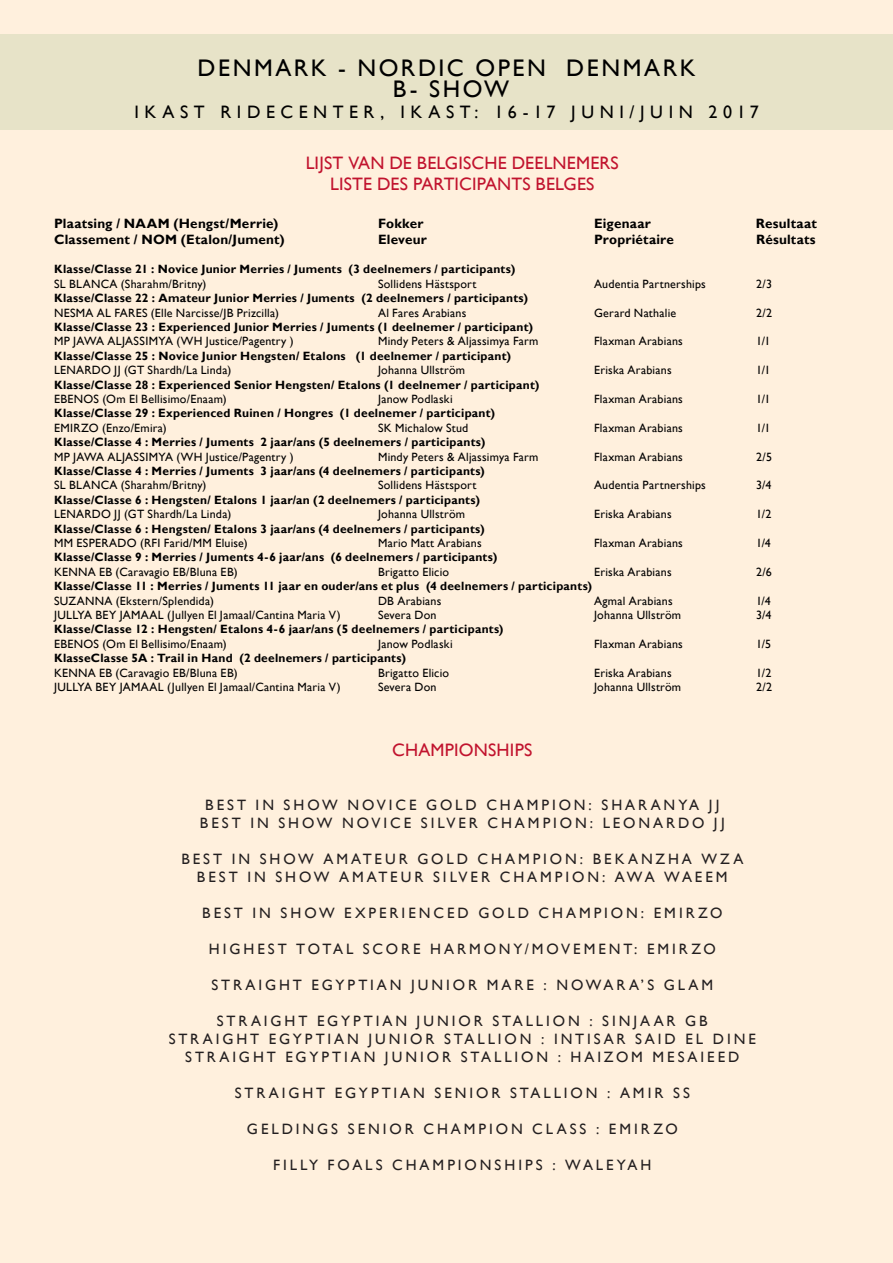
<style>
.page{position:relative;width:893px;height:1263px;background:#fff0dd}
.page>*{position:absolute;margin:0;border:0;box-sizing:border-box;transform-origin:0 0}
.t1{font:24px "Gill Sans";letter-spacing:.105em;color:#000}
.t2{font:18px "Gill Sans";letter-spacing:.01em;color:#c1132e}
.t3{font:18px "Gill Sans";letter-spacing:.31em;color:#000}
.t4{font:15px "Gill Sans";letter-spacing:.195em;color:#231f20}
.t5{font:700 13.5px "Gill Sans";letter-spacing:.015em;color:#000}
.t6{font:12px "Gill Sans";letter-spacing:.02em;color:#000}
.t7{font:700 12px "Gill Sans";letter-spacing:.02em;color:#000}
</style>
<div class="page">
<div style="left:0;top:34px;width:893px;height:96px;background:#e7e3c8"></div>
<p class="t1" style="left:198px;top:54px;width:499px">DENMARK - NORDIC OPEN DENMARK</p>
<p class="t1" style="left:393px;top:75px;width:118px">B- SHOW</p>
<p class="t3" style="left:134px;top:101px;width:626px">IKAST RIDECENTER, IKAST: 16-17 JUNI/JUIN 2017</p>
<p class="t2" style="left:306px;top:152px;width:315px">LIJST VAN DE BELGISCHE DEELNEMERS</p>
<p class="t2" style="left:330px;top:174px;width:266px">LISTE DES PARTICIPANTS BELGES</p>
<p class="t5" style="left:54px;top:216px;width:226px">Plaatsing / NAAM (Hengst/Merrie)</p>
<p class="t5" style="left:378px;top:216px;width:47px">Fokker</p>
<p class="t5" style="left:594px;top:216px;width:58px">Eigenaar</p>
<p class="t5" style="left:756px;top:216px;width:63px">Resultaat</p>
<p class="t5" style="left:54px;top:232px;width:232px">Classement / NOM (Etalon/Jument)</p>
<p class="t5" style="left:378px;top:232px;width:50px">Eleveur</p>
<p class="t5" style="left:594px;top:232px;width:81px">Propriétaire</p>
<p class="t5" style="left:756px;top:232px;width:61px">Résultats</p>
<p class="t7" style="left:54px;top:262px;width:463px">Klasse/Classe 21 : Novice Junior Merries / Juments (3 deelnemers / participants)</p>
<p class="t6" style="left:54px;top:277px;width:154px">SL BLANCA (Sharahm/Britny)</p>
<p class="t6" style="left:378px;top:277px;width:100px">Sollidens Hästsport</p>
<p class="t6" style="left:594px;top:277px;width:113px">Audentia Partnerships</p>
<p class="t6" style="left:756px;top:277px;width:18px">2/3</p>
<p class="t7" style="left:54px;top:291px;width:476px">Klasse/Classe 22 : Amateur Junior Merries / Juments (2 deelnemers / participants)</p>
<p class="t6" style="left:54px;top:305px;width:226px">NESMA AL FARES (Elle Narcisse/JB Prizcilla)</p>
<p class="t6" style="left:378px;top:305px;width:90px">Al Fares Arabians</p>
<p class="t6" style="left:594px;top:305px;width:84px">Gerard Nathalie</p>
<p class="t6" style="left:756px;top:305px;width:18px">2/2</p>
<p class="t7" style="left:54px;top:320px;width:481px">Klasse/Classe 23 : Experienced Junior Merries / Juments (1 deelnemer / participant)</p>
<p class="t6" style="left:54px;top:334px;width:241px">MP JAWA ALJASSIMYA (WH Justice/Pagentry )</p>
<p class="t6" style="left:378px;top:334px;width:162px">Mindy Peters &amp; Aljassimya Farm</p>
<p class="t6" style="left:594px;top:334px;width:90px">Flaxman Arabians</p>
<p class="t6" style="left:756px;top:334px;width:16px">1/1</p>
<p class="t7" style="left:54px;top:348px;width:458px">Klasse/Classe 25 : Novice Junior Hengsten/ Etalons (1 deelnemer / participant)</p>
<p class="t6" style="left:54px;top:363px;width:179px">LENARDO JJ (GT Shardh/La Linda)</p>
<p class="t6" style="left:378px;top:363px;width:89px">Johanna Ullström</p>
<p class="t6" style="left:594px;top:363px;width:79px">Eriska Arabians</p>
<p class="t6" style="left:756px;top:363px;width:16px">1/1</p>
<p class="t7" style="left:54px;top:377px;width:487px">Klasse/Classe 28 : Experienced Senior Hengsten/ Etalons (1 deelnemer / participant)</p>
<p class="t6" style="left:54px;top:392px;width:174px">EBENOS (Om El Bellisimo/Enaam)</p>
<p class="t6" style="left:378px;top:392px;width:76px">Janow Podlaski</p>
<p class="t6" style="left:594px;top:392px;width:90px">Flaxman Arabians</p>
<p class="t6" style="left:756px;top:392px;width:16px">1/1</p>
<p class="t7" style="left:54px;top:406px;width:443px">Klasse/Classe 29 : Experienced Ruinen / Hongres (1 deelnemer / participant)</p>
<p class="t6" style="left:54px;top:421px;width:114px">EMIRZO (Enzo/Emira)</p>
<p class="t6" style="left:378px;top:421px;width:92px">SK Michalow Stud</p>
<p class="t6" style="left:594px;top:421px;width:90px">Flaxman Arabians</p>
<p class="t6" style="left:756px;top:421px;width:16px">1/1</p>
<p class="t7" style="left:54px;top:435px;width:433px">Klasse/Classe 4 : Merries / Juments 2 jaar/ans (5 deelnemers / participants)</p>
<p class="t6" style="left:54px;top:449px;width:241px">MP JAWA ALJASSIMYA (WH Justice/Pagentry )</p>
<p class="t6" style="left:378px;top:449px;width:162px">Mindy Peters &amp; Aljassimya Farm</p>
<p class="t6" style="left:594px;top:449px;width:90px">Flaxman Arabians</p>
<p class="t6" style="left:756px;top:449px;width:17px">2/5</p>
<p class="t7" style="left:54px;top:464px;width:432px">Klasse/Classe 4 : Merries / Juments 3 jaar/ans (4 deelnemers / participants)</p>
<p class="t6" style="left:54px;top:478px;width:154px">SL BLANCA (Sharahm/Britny)</p>
<p class="t6" style="left:378px;top:478px;width:100px">Sollidens Hästsport</p>
<p class="t6" style="left:594px;top:478px;width:113px">Audentia Partnerships</p>
<p class="t6" style="left:756px;top:478px;width:17px">3/4</p>
<p class="t7" style="left:54px;top:492px;width:427px">Klasse/Classe 6 : Hengsten/ Etalons 1 jaar/an (2 deelnemers / participants)</p>
<p class="t6" style="left:54px;top:507px;width:179px">LENARDO JJ (GT Shardh/La Linda)</p>
<p class="t6" style="left:378px;top:507px;width:89px">Johanna Ullström</p>
<p class="t6" style="left:594px;top:507px;width:79px">Eriska Arabians</p>
<p class="t6" style="left:756px;top:507px;width:17px">1/2</p>
<p class="t7" style="left:54px;top:521px;width:432px">Klasse/Classe 6 : Hengsten/ Etalons 3 jaar/ans (4 deelnemers / participants)</p>
<p class="t6" style="left:54px;top:536px;width:195px">MM ESPERADO (RFI Farid/MM Eluise)</p>
<p class="t6" style="left:378px;top:536px;width:105px">Mario Matt Arabians</p>
<p class="t6" style="left:594px;top:536px;width:90px">Flaxman Arabians</p>
<p class="t6" style="left:756px;top:536px;width:16px">1/4</p>
<p class="t7" style="left:54px;top:550px;width:445px">Klasse/Classe 9 : Merries / Juments 4-6 jaar/ans (6 deelnemers / participants)</p>
<p class="t6" style="left:54px;top:565px;width:185px">KENNA EB (Caravagio EB/Bluna EB)</p>
<p class="t6" style="left:378px;top:565px;width:73px">Brigatto Elicio</p>
<p class="t6" style="left:594px;top:565px;width:79px">Eriska Arabians</p>
<p class="t6" style="left:756px;top:565px;width:17px">2/6</p>
<p class="t7" style="left:54px;top:579px;width:540px">Klasse/Classe 11 : Merries / Juments 11 jaar en ouder/ans et plus (4 deelnemers / participants)</p>
<p class="t6" style="left:54px;top:593px;width:161px">SUZANNA (Ekstern/Splendida)</p>
<p class="t6" style="left:378px;top:593px;width:65px">DB Arabians</p>
<p class="t6" style="left:594px;top:593px;width:80px">Agmal Arabians</p>
<p class="t6" style="left:756px;top:593px;width:16px">1/4</p>
<p class="t6" style="left:54px;top:608px;width:288px">JULLYA BEY JAMAAL (Jullyen El Jamaal/Cantina Maria V)</p>
<p class="t6" style="left:378px;top:608px;width:60px">Severa Don</p>
<p class="t6" style="left:594px;top:608px;width:89px">Johanna Ullström</p>
<p class="t6" style="left:756px;top:608px;width:17px">3/4</p>
<p class="t7" style="left:54px;top:622px;width:451px">Klasse/Classe 12 : Hengsten/ Etalons 4-6 jaar/ans (5 deelnemers / participants)</p>
<p class="t6" style="left:54px;top:637px;width:174px">EBENOS (Om El Bellisimo/Enaam)</p>
<p class="t6" style="left:378px;top:637px;width:76px">Janow Podlaski</p>
<p class="t6" style="left:594px;top:637px;width:90px">Flaxman Arabians</p>
<p class="t6" style="left:756px;top:637px;width:17px">1/5</p>
<p class="t7" style="left:54px;top:651px;width:353px">KlasseClasse 5A : Trail in Hand (2 deelnemers / participants)</p>
<p class="t6" style="left:54px;top:665px;width:185px">KENNA EB (Caravagio EB/Bluna EB)</p>
<p class="t6" style="left:378px;top:665px;width:73px">Brigatto Elicio</p>
<p class="t6" style="left:594px;top:665px;width:79px">Eriska Arabians</p>
<p class="t6" style="left:756px;top:665px;width:17px">1/2</p>
<p class="t6" style="left:54px;top:680px;width:288px">JULLYA BEY JAMAAL (Jullyen El Jamaal/Cantina Maria V)</p>
<p class="t6" style="left:378px;top:680px;width:60px">Severa Don</p>
<p class="t6" style="left:594px;top:680px;width:89px">Johanna Ullström</p>
<p class="t6" style="left:756px;top:680px;width:18px">2/2</p>
<p class="t2" style="left:392px;top:739px;width:142px">CHAMPIONSHIPS</p>
<p class="t4" style="left:205px;top:796px;width:516px">BEST IN SHOW NOVICE GOLD CHAMPION: SHARANYA JJ</p>
<p class="t4" style="left:200px;top:814px;width:526px">BEST IN SHOW NOVICE SILVER CHAMPION: LEONARDO JJ</p>
<p class="t4" style="left:181px;top:850px;width:563px">BEST IN SHOW AMATEUR GOLD CHAMPION: BEKANZHA WZA</p>
<p class="t4" style="left:197px;top:868px;width:532px">BEST IN SHOW AMATEUR SILVER CHAMPION: AWA WAEEM</p>
<p class="t4" style="left:202px;top:904px;width:522px">BEST IN SHOW EXPERIENCED GOLD CHAMPION: EMIRZO</p>
<p class="t4" style="left:209px;top:940px;width:508px">HIGHEST TOTAL SCORE HARMONY/MOVEMENT: EMIRZO</p>
<p class="t4" style="left:211px;top:976px;width:503px">STRAIGHT EGYPTIAN JUNIOR MARE : NOWARA’S GLAM</p>
<p class="t4" style="left:217px;top:1012px;width:492px">STRAIGHT EGYPTIAN JUNIOR STALLION : SINJAAR GB</p>
<p class="t4" style="left:169px;top:1030px;width:589px">STRAIGHT EGYPTIAN JUNIOR STALLION : INTISAR SAID EL DINE</p>
<p class="t4" style="left:185px;top:1048px;width:556px">STRAIGHT EGYPTIAN JUNIOR STALLION : HAIZOM MESAIEED</p>
<p class="t4" style="left:235px;top:1084px;width:457px">STRAIGHT EGYPTIAN SENIOR STALLION : AMIR SS</p>
<p class="t4" style="left:247px;top:1120px;width:432px">GELDINGS SENIOR CHAMPION CLASS : EMIRZO</p>
<p class="t4" style="left:273px;top:1156px;width:380px">FILLY FOALS CHAMPIONSHIPS : WALEYAH</p>
</div>
